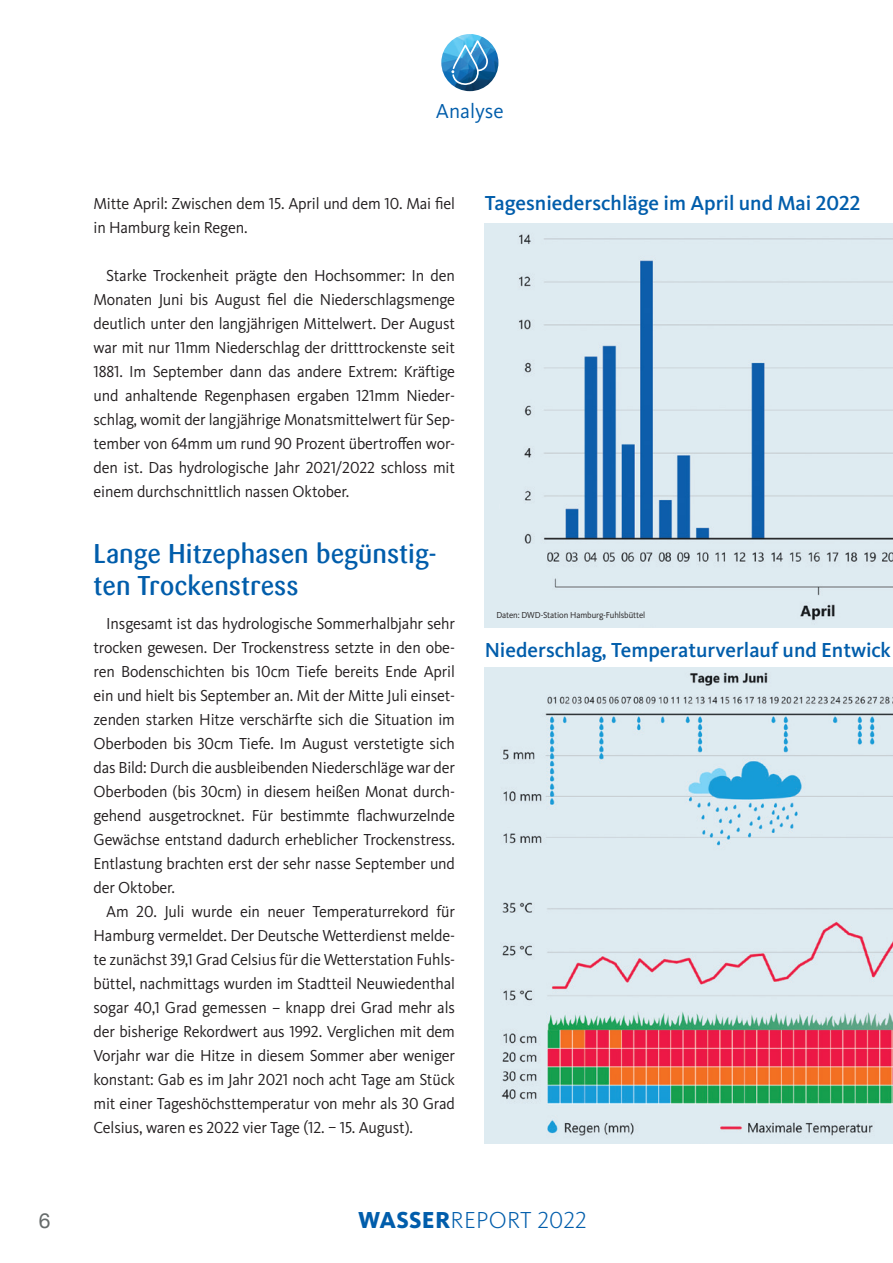
<style>
.page{position:relative;width:893px;height:1263px;background:#fff}
.page>*{position:absolute;margin:0;border:0;box-sizing:border-box;transform-origin:0 0}
.t1{font:500 27px/31.5px "Sari Offc";color:#015dab}
.t2{font:300 24px "Kievit OT";letter-spacing:.005em;color:#015dab}
.t3{font:500 21px "Kievit OT";color:#015dab}
.t4{font:21px "Kievit OT";color:#015dab}
.t5{font:21px "Helvetica Neue";color:#666b6b}
.t6{font:16.5px/24px "Kievit OT";letter-spacing:-.01em;color:#231f20;text-align:justify}
.t7{font:9px "Kievit OT";letter-spacing:-.01em;color:#231f20}
.s1{font-weight:800}
</style>
<div class="page">
<img style="left:441px;top:34px;width:57px;height:57px;border-radius:29px">
<svg style="left:451px;top:38px;width:38px;height:48px;background:#4995c5"></svg>
<img style="left:485px;top:668px;width:408px;height:476px">
<img style="left:485px;top:223px;width:408px;height:404px">
<p class="t4" style="left:436px;top:99px;width:69px">Analyse</p>
<p class="t6" style="left:94px;top:191px;width:363px">Mitte April: Zwischen dem 15. April und dem 10. Mai fiel in Hamburg kein Regen.</p>
<p class="t6" style="left:94px;top:263px;width:363px;text-indent:13px">Starke Trockenheit prägte den Hochsommer: In den Monaten Juni bis August fiel die Niederschlagsmenge deutlich unter den langjährigen Mittelwert. Der August war mit nur 11mm Niederschlag der dritttrockenste seit 1881. Im September dann das andere Extrem: Kräftige und anhaltende Regenphasen ergaben 121mm Nieder&shy;schlag, womit der langjährige Monatsmittelwert für Sep&shy;tember von 64mm um rund 90 Prozent übertroffen wor&shy;den ist. Das hydrologische Jahr 2021/2022 schloss mit einem durchschnittlich nassen Oktober.</p>
<h1 class="t1" style="left:94px;top:538px;width:345px">Lange Hitzephasen begünstig&shy;ten Trockenstress</h1>
<p class="t6" style="left:94px;top:611px;width:363px;text-indent:13px">Insgesamt ist das hydrologische Sommerhalbjahr sehr trocken gewesen. Der Trockenstress setzte in den obe&shy;ren Bodenschichten bis 10cm Tiefe bereits Ende April ein und hielt bis September an. Mit der Mitte Juli einset&shy;zenden starken Hitze verschärfte sich die Situation im Oberboden bis 30cm Tiefe. Im August verstetigte sich das Bild: Durch die ausbleibenden Niederschläge war der Oberboden (bis 30cm) in diesem heißen Monat durch&shy;gehend ausgetrocknet. Für bestimmte flachwurzelnde Gewächse entstand dadurch erheblicher Trockenstress.<br>Entlastung brachten erst der sehr nasse September und der Oktober.</p>
<p class="t6" style="left:94px;top:899px;width:363px;text-indent:13px">Am 20. Juli wurde ein neuer Temperaturrekord für Hamburg vermeldet. Der Deutsche Wetterdienst melde&shy;te zunächst 39,1 Grad Celsius für die Wetterstation Fuhls&shy;büttel, nachmittags wurden im Stadtteil Neuwiedenthal sogar 40,1 Grad gemessen – knapp drei Grad mehr als der bisherige Rekordwert aus 1992. Verglichen mit dem Vorjahr war die Hitze in diesem Sommer aber weniger konstant: Gab es im Jahr 2021 noch acht Tage am Stück mit einer Tageshöchsttemperatur von mehr als 30 Grad Celsius, waren es 2022 vier Tage (12. – 15. August).</p>
<p class="t3" style="left:485px;top:191px;width:377px">Tagesniederschläge im April und Mai 2022</p>
<p class="t7" style="left:496px;top:610px;width:150px">Daten: DWD-Station Hamburg-Fuhlsbüttel</p>
<p class="t3" style="left:485px;top:638px;width:408px">Niederschlag, Temperaturverlauf und Entwick</p>
<p class="t5" style="left:39px;top:1205px;width:13px">6</p>
<h2 class="t2" style="left:358px;top:1207px;width:230px"><span class="s1">WASSER</span>REPORT 2022</h2>
</div>
